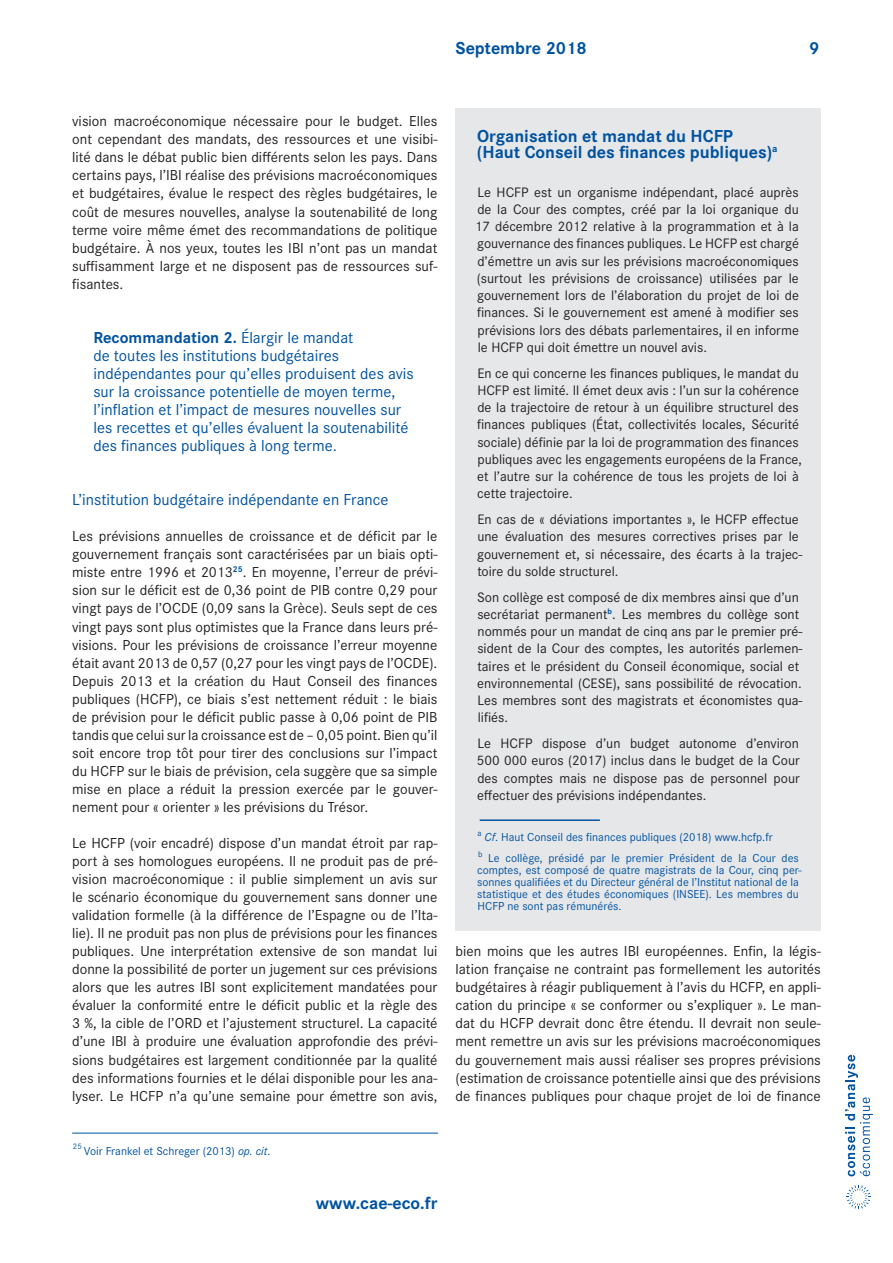
<style>
.page{position:relative;width:893px;height:1263px;background:#fff}
.page>*{position:absolute;margin:0;border:0;box-sizing:border-box;transform-origin:0 0}
.Encadré___Titre{font:700 18px/16.5px "Corporate S";color:#0153a0}
.Texte___Exergue{font:16.5px/18px "Corporate S";color:#0153a0}
.Intertitre___Niveau{font:16.5px "Corporate S";color:#0153a0}
.Texte___Normal{font:15px/18px "Corporate S";color:#231f20;text-align:justify}
.Encadré___Texte{font:14.25px/17.2px "Corporate S";color:#231f20}
.Encadré___Note_BdP_s{font:12px/12px "Corporate S";color:#0153a0}
.Encadré___Note_BdP{font:12px "Corporate S";color:#0153a0}
.Texte___Note_BdP{font:12px "Corporate S";color:#0153a0}
.Texte___Note_BdP-2{font:8.25px "Corporate S";color:#0153a0}
.s1{font-weight:700}
.s2{font-style:italic}
</style>
<div class="page">
<svg style="left:845px;top:1055px;width:28px;height:121px"></svg>
<svg style="left:847px;top:1185px;width:24px;height:24px"></svg>
<hr style="left:72px;top:1133px;width:366px;height:1px;background:#0153a0">
<div style="left:455px;top:108px;width:366px;height:823px;background:#e6e7e9"></div>
<hr style="left:480px;top:819px;width:120px;height:2px;background:#0153a0">
<p class="Encadré___Titre" style="left:455px;top:39px;width:133px">Septembre 2018</p>
<p class="Encadré___Titre" style="left:809px;top:39px;width:12px">9</p>
<p class="Texte___Normal" style="left:72px;top:112px;width:367px">vision macroéconomique nécessaire pour le budget. Elles ont cependant des mandats, des ressources et une visibi&shy;lité dans le débat public bien différents selon les pays. Dans certains pays, l’IBI réalise des prévisions macroéconomiques et budgétaires, évalue le respect des règles budgétaires, le coût de mesures nouvelles, analyse la soutenabilité de long terme voire même émet des recommandations de politique budgétaire. À nos yeux, toutes les IBI n’ont pas un mandat suffisamment large et ne disposent pas de ressources suf&shy;fisantes.</p>
<p class="Texte___Exergue" style="left:93px;top:328px;width:322px"><span class="s1">Recommandation 2.</span> Élargir le mandat<br>de toutes les institutions budgétaires indépendantes pour qu’elles produisent des avis sur la croissance potentielle de moyen terme, l’inflation et l’impact de mesures nouvelles sur les recettes et qu’elles évaluent la soutenabilité des finances publiques à long terme.</p>
<p class="Intertitre___Niveau" style="left:72px;top:489px;width:318px">L’institution budgétaire indépendante en France</p>
<p class="Texte___Normal" style="left:72px;top:527px;width:367px">Les prévisions annuelles de croissance et de déficit par le gouvernement français sont caractérisées par un biais opti&shy;miste entre 1996 et 2013<sup>25</sup>. En moyenne, l’erreur de prévi&shy;sion sur le déficit est de 0,36 point de PIB contre 0,29 pour vingt pays de l’OCDE (0,09 sans la Grèce). Seuls sept de ces vingt pays sont plus optimistes que la France dans leurs pré&shy;visions. Pour les prévisions de croissance l’erreur moyenne était avant 2013 de 0,57 (0,27 pour les vingt pays de l’OCDE).<br>Depuis 2013 et la création du Haut Conseil des finances publiques (HCFP), ce biais s’est nettement réduit : le biais de prévision pour le déficit public passe à 0,06 point de PIB tandis que celui sur la croissance est de – 0,05 point. Bien qu’il soit encore trop tôt pour tirer des conclusions sur l’impact du HCFP sur le biais de prévision, cela suggère que sa simple mise en place a réduit la pression exercée par le gouver&shy;nement pour « orienter » les prévisions du Trésor.</p>
<p class="Texte___Normal" style="left:72px;top:833px;width:367px">Le HCFP (voir encadré) dispose d’un mandat étroit par rap&shy;port à ses homologues européens. Il ne produit pas de pré&shy;vision macroéconomique : il publie simplement un avis sur le scénario économique du gouvernement sans donner une validation formelle (à la différence de l’Espagne ou de l’Ita&shy;lie). Il ne produit pas non plus de prévisions pour les finances publiques. Une interprétation extensive de son mandat lui donne la possibilité de porter un jugement sur ces prévisions alors que les autres IBI sont explicitement mandatées pour évaluer la conformité entre le déficit public et la règle des 3 %, la cible de l’ORD et l’ajustement structurel. La capacité d’une IBI à produire une évaluation approfondie des prévi&shy;sions budgétaires est largement conditionnée par la qualité des informations fournies et le délai disponible pour les ana&shy;lyser. Le HCFP n’a qu’une semaine pour émettre son avis,</p>
<p class="Texte___Note_BdP-2" style="left:73px;top:1141px;width:10px">25</p>
<p class="Texte___Note_BdP" style="left:84px;top:1143px;width:188px">Voir Frankel et Schreger (2013) <span class="s2">op. cit</span>.</p>
<p class="Encadré___Titre" style="left:316px;top:1194px;width:123px">www.cae-eco.fr</p>
<p class="Encadré___Titre" style="left:477px;top:127px;width:302px">Organisation et mandat du HCFP (Haut Conseil des finances publiques)<sup>a</sup></p>
<p class="Encadré___Texte" style="left:475px;top:183px;width:326px;text-align:justify">Le HCFP est un organisme indépendant, placé auprès de la Cour des comptes, créé par la loi organique du 17 décembre 2012 relative à la programmation et à la gouvernance des finances publiques. Le HCFP est chargé d’émettre un avis sur les prévisions macroéconomiques (surtout les prévisions de croissance) utilisées par le gouvernement lors de l’élaboration du projet de loi de finances. Si le gouvernement est amené à modifier ses prévisions lors des débats parlementaires, il en informe le HCFP qui doit émettre un nouvel avis.</p>
<p class="Encadré___Texte" style="left:477px;top:364px;width:326px">En ce qui concerne les finances publiques, le mandat du HCFP est limité. Il émet deux avis : l’un sur la cohérence de la trajectoire de retour à un équilibre structurel des finances publiques (État, collectivités locales, Sécurité sociale) définie par la loi de programmation des finances publiques avec les engagements européens de la France, et l’autre sur la cohérence de tous les projets de loi à cette trajectoire.</p>
<p class="Encadré___Texte" style="left:477px;top:510px;width:327px">En cas de « déviations importantes », le HCFP effectue une évaluation des mesures correctives prises par le gouvernement et, si nécessaire, des écarts à la trajec&shy;toire du solde structurel.</p>
<p class="Encadré___Texte" style="left:477px;top:588px;width:327px">Son collège est composé de dix membres ainsi que d’un secrétariat permanent<sup>b</sup>. Les membres du collège sont nommés pour un mandat de cinq ans par le premier pré&shy;sident de la Cour des comptes, les autorités parlemen&shy;taires et le président du Conseil économique, social et environnemental (CESE), sans possibilité de révocation.<br>Les membres sont des magistrats et économistes qua&shy;lifiés.</p>
<p class="Encadré___Texte" style="left:477px;top:734px;width:324px;text-align:justify">Le HCFP dispose d’un budget autonome d’environ 500 000 euros (2017) inclus dans le budget de la Cour des comptes mais ne dispose pas de personnel pour effectuer des prévisions indépendantes.</p>
<p class="Encadré___Note_BdP" style="left:477px;top:829px;width:297px"><sup>a</sup> <span class="s2">Cf</span>. Haut Conseil des finances publiques (2018) www.hcfp.fr</p>
<p class="Encadré___Note_BdP_s" style="left:477px;top:851px;width:326px"><sup>b</sup> Le collège, présidé par le premier Président de la Cour des comptes, est composé de quatre magistrats de la Cour, cinq per&shy;sonnes qualifiées et du Directeur général de l’Institut national de la statistique et des études économiques (INSEE). Les membres du HCFP ne sont pas rémunérés.</p>
<p class="Texte___Normal" style="left:455px;top:942px;width:367px">bien moins que les autres IBI européennes. Enfin, la légis&shy;lation française ne contraint pas formellement les autorités budgétaires à réagir publiquement à l’avis du HCFP, en appli&shy;cation du principe « se conformer ou s’expliquer ». Le man&shy;dat du HCFP devrait donc être étendu. Il devrait non seule&shy;ment remettre un avis sur les prévisions macroéconomiques du gouvernement mais aussi réaliser ses propres prévisions (estimation de croissance potentielle ainsi que des prévisions de finances publiques pour chaque projet de loi de finance</p>
</div>
